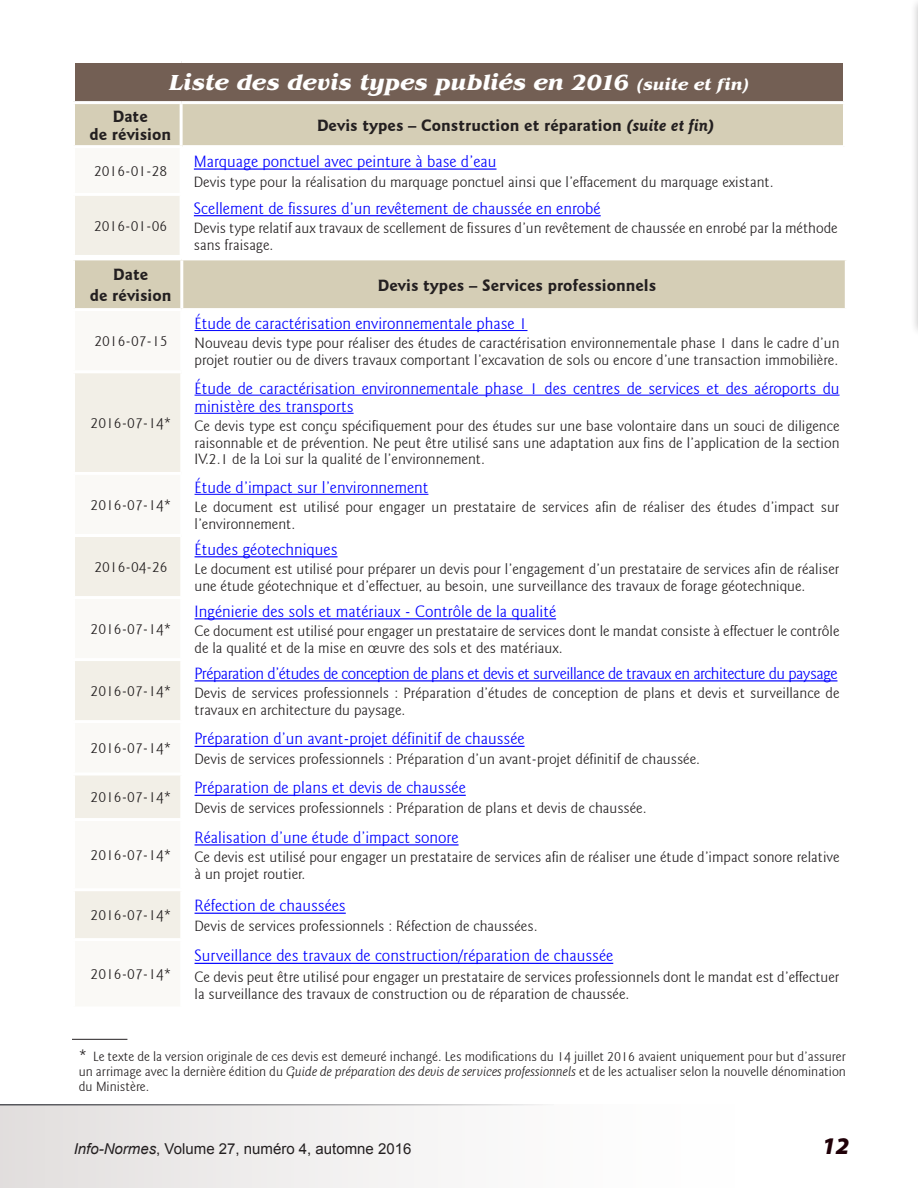
<style>
.page{position:relative;width:918px;height:1188px;background:#fff}
.page>*{position:absolute;margin:0;border:0;box-sizing:border-box;transform-origin:0 0}
.t1{font:italic 900 24px "Myriad Pro";color:#200008}
.t2{font:italic 700 22.5px "Benguiat";color:#fff}
.t3{font:300 16.5px/18.1px "Goudy Sans IT Cby BT";color:#00f}
.t4{font:700 16.5px/18px "Goudy Sans IT Cby BT";color:#231f20;text-align:center}
.t5{font:300 16.5px "Goudy Sans IT Cby BT";letter-spacing:-.03em;color:#00f}
.t6{font:300 15px/16.5px "Goudy Sans IT Cby BT";color:#231f20}
.t7{font:15px "Arial";color:#231f20}
.t8{font:300 13.5px/15px "Goudy Sans IT Cby BT";color:#231f20;text-align:justify}
.s1{font-size:16.5px}
.s2{font-style:italic}
</style>
<div class="page">
<div style="left:910px;top:0;width:8px;height:337px;background:#231f20;opacity:.3"></div>
<hr style="left:917px;top:0;width:1px;height:324px;background:#fff">
<div style="left:0;top:1105px;width:765px;height:83px;background:linear-gradient(to right,#e4e0e0,#fff)"></div>
<hr style="left:0;top:1104px;width:554px;height:2px;background:#54555a">
<div style="left:74px;top:62px;width:770px;height:41px;background:#735f54"></div>
<div style="left:75px;top:104px;width:768px;height:41px;background:#d5ceb6"></div>
<div style="left:74px;top:147px;width:107px;height:47px;background:#faf9f6"></div>
<div style="left:74px;top:194px;width:107px;height:62px;background:#f2efe7"></div>
<hr style="left:72px;top:145px;width:111px;height:3px;background:#fff">
<hr style="left:72px;top:196px;width:3px;height:59px;background:#fff">
<hr style="left:72px;top:255px;width:111px;height:3px;background:#fff">
<hr style="left:72px;top:60px;width:109px;height:3px;background:#fff">
<hr style="left:72px;top:63px;width:3px;height:38px;background:#fff">
<hr style="left:181px;top:60px;width:665px;height:3px;background:#fff">
<hr style="left:843px;top:63px;width:3px;height:38px;background:#fff">
<hr style="left:72px;top:101px;width:109px;height:3px;background:#fff">
<hr style="left:181px;top:101px;width:665px;height:3px;background:#fff">
<hr style="left:72px;top:148px;width:3px;height:45px;background:#fff">
<hr style="left:180px;top:148px;width:3px;height:45px;background:#fff">
<hr style="left:72px;top:193px;width:109px;height:3px;background:#fff">
<hr style="left:180px;top:196px;width:3px;height:59px;background:#fff">
<hr style="left:180px;top:104px;width:3px;height:41px;background:#fff">
<hr style="left:194px;top:168px;width:303px;height:2px;background:#00f">
<hr style="left:194px;top:215px;width:407px;height:1px;background:#00f">
<div style="left:75px;top:260px;width:770px;height:48px;background:#d5ceb6"></div>
<svg style="left:194px;top:330px;width:646px;height:290px"></svg>
<svg style="left:75px;top:373px;width:105px;height:565px;fill:#f2efe7"></svg>
<svg style="left:194px;top:680px;width:644px;height:284px"></svg>
<hr style="left:180px;top:260px;width:3px;height:48px;background:#fff">
<hr style="left:182px;top:370px;width:666px;height:3px;background:#fff">
<hr style="left:72px;top:472px;width:110px;height:3px;background:#fff">
<hr style="left:182px;top:472px;width:666px;height:3px;background:#fff">
<hr style="left:72px;top:534px;width:110px;height:3px;background:#fff">
<hr style="left:182px;top:534px;width:666px;height:3px;background:#fff">
<hr style="left:72px;top:596px;width:111px;height:3px;background:#fff">
<hr style="left:72px;top:658px;width:111px;height:3px;background:#fff">
<hr style="left:72px;top:720px;width:111px;height:3px;background:#fff">
<hr style="left:72px;top:772px;width:111px;height:4px;background:#fff">
<hr style="left:72px;top:818px;width:111px;height:3px;background:#fff">
<hr style="left:72px;top:888px;width:111px;height:3px;background:#fff">
<hr style="left:195px;top:330px;width:333px;height:1px;background:#00f">
<hr style="left:195px;top:395px;width:645px;height:1px;background:#00f">
<hr style="left:195px;top:413px;width:159px;height:1px;background:#00f">
<hr style="left:195px;top:494px;width:233px;height:1px;background:#00f">
<hr style="left:195px;top:556px;width:143px;height:1px;background:#00f">
<hr style="left:195px;top:618px;width:361px;height:1px;background:#00f">
<hr style="left:195px;top:680px;width:643px;height:1px;background:#00f">
<hr style="left:195px;top:746px;width:330px;height:1px;background:#00f">
<hr style="left:195px;top:795px;width:271px;height:1px;background:#00f">
<hr style="left:195px;top:844px;width:264px;height:2px;background:#00f">
<hr style="left:195px;top:913px;width:151px;height:1px;background:#00f">
<hr style="left:195px;top:963px;width:418px;height:1px;background:#00f">
<hr style="left:72px;top:1039px;width:55px;height:1px;background:#231f20">
<h2 class="t2" style="left:169px;top:70px;width:581px">Liste des devis types publiés en 2016 <span class="s1">(suite et fin)</span></h2>
<p class="t4" style="left:89px;top:107px;width:83px">Date<br>de révision</p>
<p class="t4" style="left:317px;top:116px;width:399px">Devis types – Construction et réparation <span class="s2">(suite et fin)</span></p>
<p class="t6" style="left:94px;top:163px;width:75px">2016-01-28</p>
<p class="t3" style="left:194px;top:153px;width:304px">Marquage ponctuel avec peinture à base d’eau</p>
<p class="t6" style="left:194px;top:173px;width:581px">Devis type pour la réalisation du marquage ponctuel ainsi que l’effacement du marquage existant.</p>
<p class="t6" style="left:94px;top:218px;width:75px">2016-01-06</p>
<p class="t3" style="left:194px;top:199px;width:408px">Scellement de fissures d’un revêtement de chaussée en enrobé</p>
<p class="t6" style="left:194px;top:220px;width:645px">Devis type relatif aux travaux de scellement de fissures d’un revêtement de chaussée en enrobé par la méthode sans fraisage.</p>
<p class="t4" style="left:90px;top:264px;width:83px;line-height:21px">Date<br>de révision</p>
<p class="t4" style="left:378px;top:276px;width:280px">Devis types – Services professionnels</p>
<p class="t6" style="left:94px;top:333px;width:75px">2016-07-15</p>
<p class="t3" style="left:195px;top:314px;width:334px">Étude de caractérisation environnementale phase 1</p>
<p class="t6" style="left:195px;top:335px;width:646px">Nouveau devis type pour réaliser des études de caractérisation environnementale phase 1 dans le cadre d’un projet routier ou de divers travaux comportant l’excavation de sols ou encore d’une transaction immobilière.</p>
<p class="t6" style="left:91px;top:415px;width:82px">2016-07-14*</p>
<p class="t6" style="left:91px;top:497px;width:82px">2016-07-14*</p>
<p class="t6" style="left:94px;top:559px;width:75px">2016-04-26</p>
<p class="t6" style="left:91px;top:621px;width:82px">2016-07-14*</p>
<p class="t6" style="left:91px;top:683px;width:82px">2016-07-14*</p>
<p class="t6" style="left:91px;top:740px;width:82px">2016-07-14*</p>
<p class="t6" style="left:91px;top:789px;width:82px">2016-07-14*</p>
<p class="t6" style="left:91px;top:847px;width:82px">2016-07-14*</p>
<p class="t6" style="left:91px;top:907px;width:82px">2016-07-14*</p>
<p class="t6" style="left:91px;top:966px;width:82px">2016-07-14*</p>
<p class="t3" style="left:195px;top:379px;width:647px">Étude de caractérisation environnementale phase 1 des centres de services et des aéroports du ministère des transports</p>
<p class="t6" style="left:195px;top:418px;width:647px;text-align:justify">Ce devis type est conçu spécifiquement pour des études sur une base volontaire dans un souci de diligence raisonnable et de prévention. Ne peut être utilisé sans une adaptation aux fins de l’application de la section IV.2.1 de la Loi sur la qualité de l’environnement.</p>
<p class="t3" style="left:195px;top:478px;width:235px">Étude d’impact sur l’environnement</p>
<p class="t6" style="left:195px;top:499px;width:647px">Le document est utilisé pour engager un prestataire de services afin de réaliser des études d’impact sur l’environnement.</p>
<p class="t3" style="left:195px;top:540px;width:144px">Études géotechniques</p>
<p class="t6" style="left:195px;top:561px;width:646px">Le document est utilisé pour préparer un devis pour l’engagement d’un prestataire de services afin de réaliser une étude géotechnique et d’effectuer, au besoin, une surveillance des travaux de forage géotechnique.</p>
<p class="t3" style="left:195px;top:602px;width:363px">Ingénierie des sols et matériaux - Contrôle de la qualité</p>
<p class="t6" style="left:195px;top:623px;width:647px">Ce document est utilisé pour engager un prestataire de services dont le mandat consiste à effectuer le contrôle de la qualité et de la mise en œuvre des sols et des matériaux.</p>
<p class="t5" style="left:195px;top:663px;width:645px">Préparation d’études de conception de plans et devis et surveillance de travaux en architecture du paysage</p>
<p class="t6" style="left:195px;top:685px;width:647px">Devis de services professionnels : Préparation d’études de conception de plans et devis et surveillance de travaux en architecture du paysage.</p>
<p class="t3" style="left:195px;top:730px;width:332px">Préparation d’un avant-projet définitif de chaussée</p>
<p class="t6" style="left:195px;top:751px;width:507px">Devis de services professionnels : Préparation d’un avant-projet définitif de chaussée.</p>
<p class="t3" style="left:195px;top:779px;width:273px">Préparation de plans et devis de chaussée</p>
<p class="t6" style="left:195px;top:800px;width:454px">Devis de services professionnels : Préparation de plans et devis de chaussée.</p>
<p class="t3" style="left:195px;top:828px;width:266px">Réalisation d’une étude d’impact sonore</p>
<p class="t6" style="left:195px;top:849px;width:647px">Ce devis est utilisé pour engager un prestataire de services afin de réaliser une étude d’impact sonore relative à un projet routier.</p>
<p class="t3" style="left:195px;top:897px;width:153px">Réfection de chaussées</p>
<p class="t6" style="left:195px;top:917px;width:345px">Devis de services professionnels : Réfection de chaussées.</p>
<p class="t3" style="left:195px;top:947px;width:420px">Surveillance des travaux de construction/réparation de chaussée</p>
<p class="t6" style="left:195px;top:969px;width:647px">Ce devis peut être utilisé pour engager un prestataire de services professionnels dont le mandat est d’effectuer la surveillance des travaux de construction ou de réparation de chaussée.</p>
<p class="t8" style="left:79px;top:1049px;width:769px"><span class="s1">*</span> Le texte de la version originale de ces devis est demeuré inchangé. Les modifications du 14 juillet 2016 avaient uniquement pour but d’assurer un arrimage avec la dernière édition du <span class="s2">Guide de préparation des devis de services professionnels</span> et de les actualiser selon la nouvelle dénomination du Ministère.</p>
<p class="t7" style="left:74px;top:1139px;width:339px"><span class="s2">Info-Normes</span>, Volume 27, numéro 4, automne 2016</p>
<h1 class="t1" style="left:822px;top:1130px;width:28px">12</h1>
</div>
